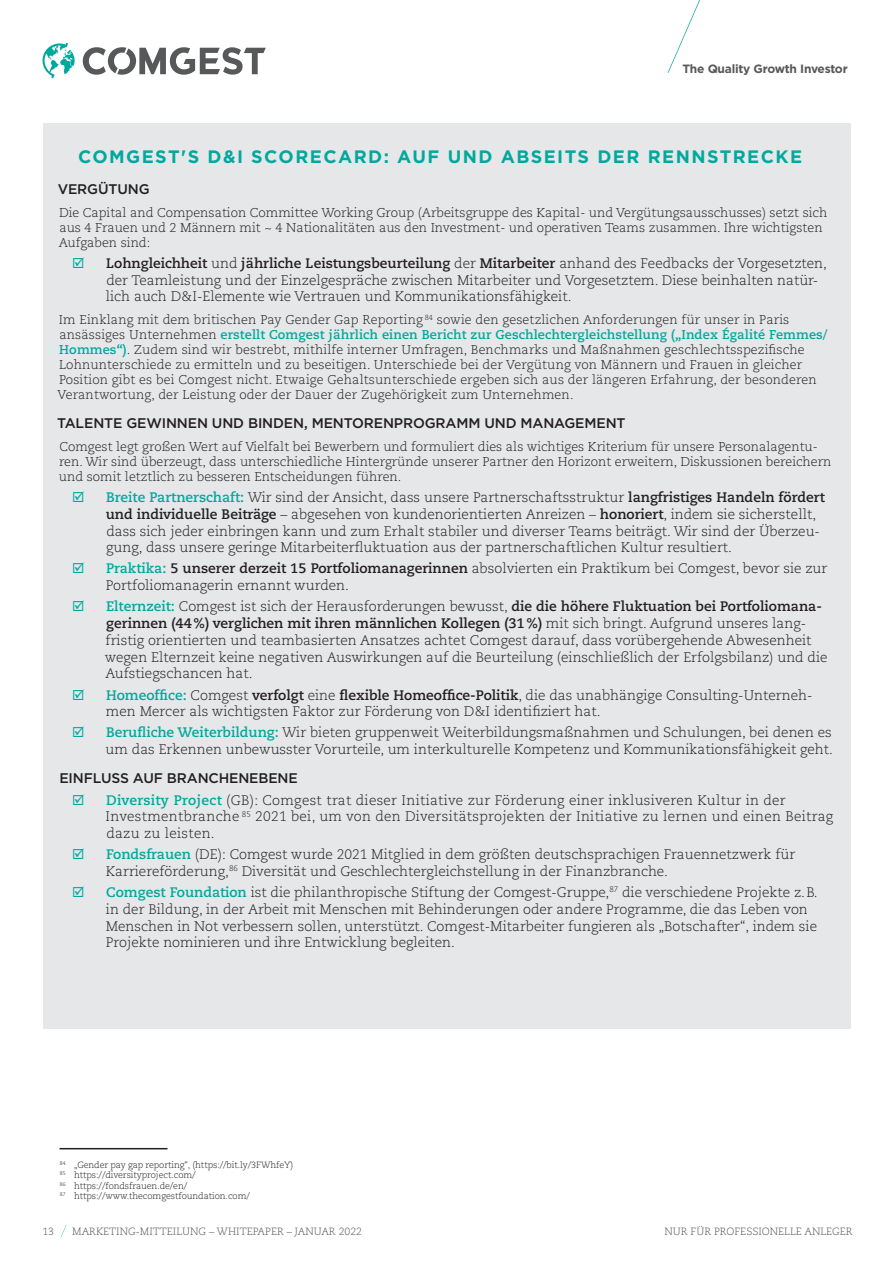
<style>
.page{position:relative;width:893px;height:1263px;background:#fff}
.page>*{position:absolute;margin:0;border:0;box-sizing:border-box;transform-origin:0 0}
.t1{font:700 18px "Gotham";letter-spacing:.08em;color:#00a99d}
.t2{font:500 13.95px "Gotham";letter-spacing:-.01em;color:#231f20}
.t3{font:300 13.8px/16.8px "Caecilia LT Pro 45";color:#231f20}
.t4{font:300 13.8px/16.8px "Caecilia LT Pro 45";letter-spacing:.02em;color:#231f20}
.t5{font:700 13.8px "Caecilia LT Pro 75";color:#231f20}
.t6{font:300 12.75px/15px "Caecilia LT Pro 45";color:#231f20}
.t7{font:700 12.75px "Caecilia LT Pro 75";letter-spacing:.01em;color:#00a99d}
.t8{font:700 12px "Gotham";letter-spacing:-.02em;color:#57585a}
.t9{font:300 10.5px "Caecilia LT Pro 45";color:#57585a}
.t10{font:300 9px/10.5px "Caecilia LT Pro 45";letter-spacing:-.01em;color:#231f20}
.s1{color:#00a99d}
.s2{font-family:"Caecilia LT Pro 45";font-weight:300}
.s3{font-family:"Caecilia LT Pro 45";font-weight:300;color:#231f20}
.s4{font-family:"Caecilia LT Pro 75";font-weight:700;color:#00a99d}
.s5{font-family:"Caecilia LT Pro 75";font-weight:700}
</style>
<div class="page">
<div style="left:43px;top:123px;width:807px;height:905px;background:#e6e7e9"></div>
<svg style="left:668px;top:0;width:32px;height:73px"></svg>
<svg style="left:61px;top:1225px;width:5px;height:12px"></svg>
<svg style="left:83px;top:47px;width:183px;height:28px"></svg>
<svg style="left:43px;top:43px;width:32px;height:35px"></svg>
<hr style="left:60px;top:1148px;width:108px;height:1px;background:#231f20">
<p class="t8" style="left:682px;top:61px;width:167px">The Quality Growth Investor</p>
<h1 class="t1" style="left:78px;top:145px;width:725px">COMGEST'S D&amp;I SCORECARD: AUF UND ABSEITS DER RENNSTRECKE</h1>
<p class="t2" style="left:58px;top:180px;width:93px">VERGÜTUNG</p>
<p class="t6" style="left:59px;top:205px;width:770px">Die Capital and Compensation Committee Working Group (Arbeitsgruppe des Kapital- und Vergütungsausschusses) setzt sich aus 4 Frauen und 2 Männern mit ~ 4 Nationalitäten aus den Investment- und operativen Teams zusammen. Ihre wichtigsten<br>Aufgaben sind:</p>
<p class="t5" style="left:72px;top:253px;width:756px"><span class="s1">☑</span> Lohngleichheit <span class="s2">und</span> jährliche Leistungsbeurteilung <span class="s2">der</span> Mitarbeiter <span class="s2">anhand des Feedbacks der Vorgesetzten,</span></p>
<p class="t3" style="left:106px;top:271px;width:714px">der Teamleistung und der Einzelgespräche zwischen Mitarbeiter und Vorgesetztem. Diese beinhalten natür&shy;lich auch D&amp;I-Elemente wie Vertrauen und Kommunikationsfähigkeit.</p>
<p class="t6" style="left:59px;top:312px;width:732px">Im Einklang mit dem britischen Pay Gender Gap Reporting <sup>84</sup> sowie den gesetzlichen Anforderungen für unser in Paris</p>
<p class="t7" style="left:59px;top:326px;width:770px"><span class="s3">ansässiges Unternehmen</span> erstellt Comgest jährlich einen Bericht zur Geschlechtergleichstellung („Index Égalité Femmes/</p>
<p class="t6" style="left:58px;top:342px;width:761px"><span class="s4">Hommes“)</span>. Zudem sind wir bestrebt, mithilfe interner Umfragen, Benchmarks und Maßnahmen geschlechtsspezifische Lohnunterschiede zu ermitteln und zu beseitigen. Unterschiede bei der Vergütung von Männern und Frauen in gleicher Position gibt es bei Comgest nicht. Etwaige Gehaltsunterschiede ergeben sich aus der längeren Erfahrung, der besonderen Verantwortung, der Leistung oder der Dauer der Zugehörigkeit zum Unternehmen.</p>
<p class="t2" style="left:57px;top:414px;width:570px">TALENTE GEWINNEN UND BINDEN, MENTORENPROGRAMM UND MANAGEMENT</p>
<p class="t6" style="left:59px;top:439px;width:774px">Comgest legt großen Wert auf Vielfalt bei Bewerbern und formuliert dies als wichtiges Kriterium für unsere Personalagentu&shy;ren. Wir sind überzeugt, dass unterschiedliche Hintergründe unserer Partner den Horizont erweitern, Diskussionen bereichern und somit letztlich zu besseren Entscheidungen führen.</p>
<p class="t3" style="left:106px;top:489px;width:721px;text-indent:-34px"><span class="s1">☑</span> <span class="s4">Breite Partnerschaft:</span> Wir sind der Ansicht, dass unsere Partnerschaftsstruktur <span class="s5">langfristiges Handeln fördert und individuelle Beiträge</span> – abgesehen von kundenorientierten Anreizen – <span class="s5">honoriert</span>, indem sie sicherstellt, dass sich jeder einbringen kann und zum Erhalt stabiler und diverser Teams beiträgt. Wir sind der Überzeu&shy;gung, dass unsere geringe Mitarbeiterfluktuation aus der partnerschaftlichen Kultur resultiert.</p>
<p class="t3" style="left:106px;top:560px;width:723px;text-indent:-34px"><span class="s1">☑</span> <span class="s4">Praktika:</span> <span class="s5">5 unserer derzeit 15 Portfoliomanagerinnen</span> absolvierten ein Praktikum bei Comgest, bevor sie zur<br>Portfoliomanagerin ernannt wurden.</p>
<p class="t3" style="left:72px;top:598px;width:751px"><span class="s1">☑</span> <span class="s4">Elternzeit:</span> Comgest ist sich der Herausforderungen bewusst, <span class="s5">die die höhere Fluktuation bei Portfoliomana-</span></p>
<p class="t5" style="left:106px;top:614px;width:701px">gerinnen (44%) verglichen mit ihren männlichen Kollegen (31%) <span class="s2">mit sich bringt. Aufgrund unseres lang-</span></p>
<p class="t3" style="left:105px;top:631px;width:724px">fristig orientierten und teambasierten Ansatzes achtet Comgest darauf, dass vorübergehende Abwesenheit wegen Elternzeit keine negativen Auswirkungen auf die Beurteilung (einschließlich der Erfolgsbilanz) und die<br>Aufstiegschancen hat.</p>
<p class="t3" style="left:106px;top:686px;width:708px;text-indent:-34px"><span class="s1">☑</span> <span class="s4">Homeoffice:</span> Comgest <span class="s5">verfolgt</span> eine <span class="s5">flexible Homeoffice-Politik</span>, die das unabhängige Consulting-Unterneh&shy;men Mercer als wichtigsten Faktor zur Förderung von D&amp;I identifiziert hat.</p>
<p class="t3" style="left:72px;top:724px;width:762px;text-align:right"><span class="s1">☑</span> <span class="s4">Berufliche Weiterbildung:</span> Wir bieten gruppenweit Weiterbildungsmaßnahmen und Schulungen, bei denen es um das Erkennen unbewusster Vorurteile, um interkulturelle Kompetenz und Kommunikationsfähigkeit geht.</p>
<p class="t2" style="left:59px;top:769px;width:240px">EINFLUSS AUF BRANCHENEBENE</p>
<p class="t4" style="left:106px;top:791px;width:729px;text-indent:-33px"><span class="s1">☑</span> <span class="s4">Diversity Project</span> (GB): Comgest trat dieser Initiative zur Förderung einer inklusiveren Kultur in der<br>Investmentbranche <sup>85</sup> 2021 bei, um von den Diversitätsprojekten der Initiative zu lernen und einen Beitrag dazu zu leisten.</p>
<p class="t3" style="left:106px;top:846px;width:691px;text-indent:-34px"><span class="s1">☑</span> <span class="s4">Fondsfrauen</span> (DE): Comgest wurde 2021 Mitglied in dem größten deutschsprachigen Frauennetzwerk für<br>Karriereförderung,<sup>86</sup> Diversität und Geschlechtergleichstellung in der Finanzbranche.</p>
<p class="t3" style="left:106px;top:884px;width:713px;text-indent:-33px"><span class="s1">☑</span> <span class="s4">Comgest Foundation</span> ist die philanthropische Stiftung der Comgest-Gruppe,<sup>87</sup> die verschiedene Projekte z.B. in der Bildung, in der Arbeit mit Menschen mit Behinderungen oder andere Programme, die das Leben von Menschen in Not verbessern sollen, unterstützt. Comgest-Mitarbeiter fungieren als „Botschafter“, indem sie Projekte nominieren und ihre Entwicklung begleiten.</p>
<p class="t10" style="left:60px;top:1159px;width:235px"><sup>84</sup> „Gender pay gap reporting“, (https://bit.ly/3FWhfeY)<br><sup>85</sup> https://diversityproject.com/<br><sup>86</sup> https://fondsfrauen.de/en/<br><sup>87</sup> https://www.thecomgestfoundation.com/</p>
<p class="t9" style="left:43px;top:1224px;width:13px">13</p>
<p class="t9" style="left:72px;top:1224px;width:291px">MARKETING-MITTEILUNG – WHITEPAPER – JANUAR 2022</p>
<p class="t9" style="left:664px;top:1224px;width:190px">NUR FÜR PROFESSIONELLE ANLEGER</p>
</div>
